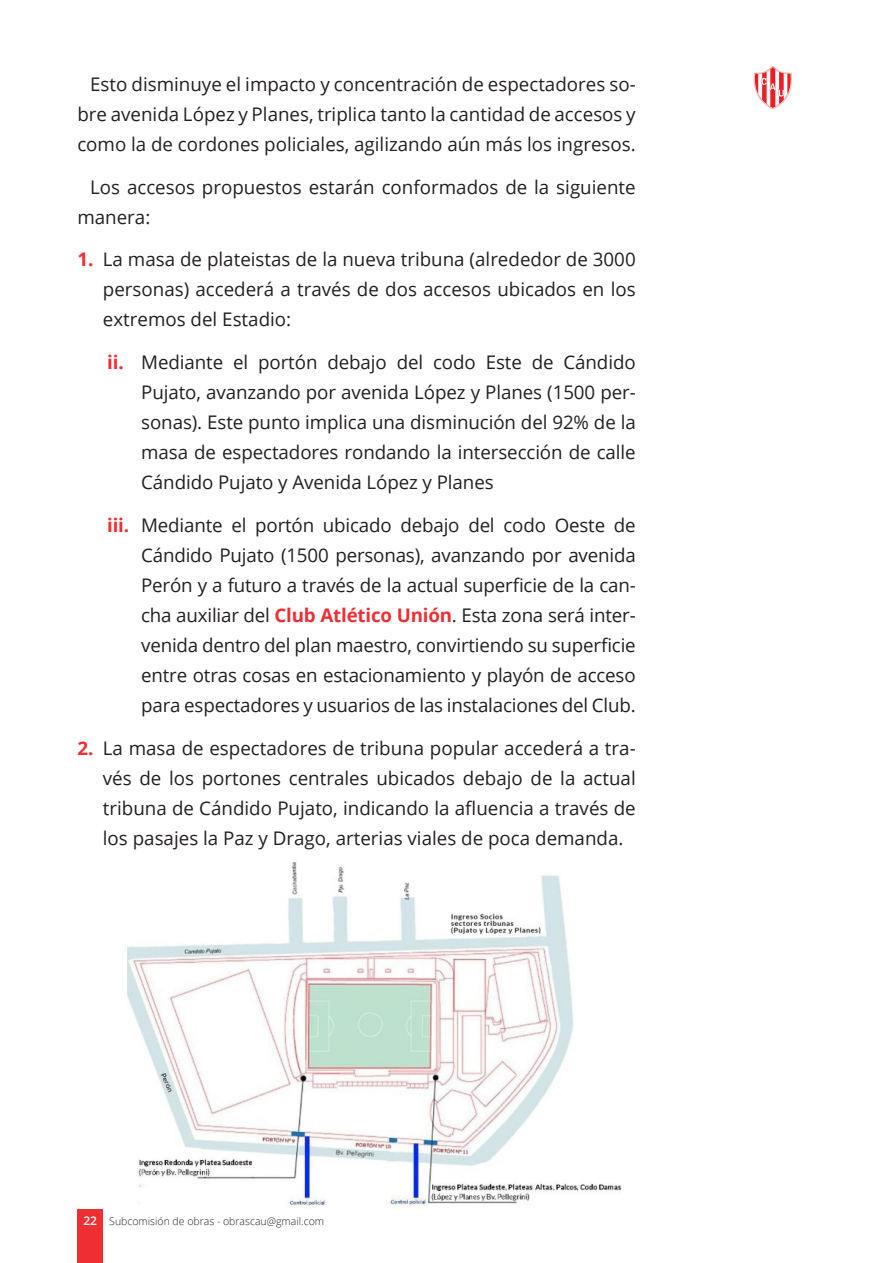
<style>
.page{position:relative;width:893px;height:1263px;background:#fff}
.page>*{position:absolute;margin:0;border:0;box-sizing:border-box;transform-origin:0 0}
.texto_principal{font:18.75px/30px "Open Sans";color:#231f20;text-align:justify}
.t1{font:600 12px "Open Sans";color:#fff}
.t2{font:300 10.5px "Open Sans";color:#231f20}
.s1{font-weight:700;color:#ee2e33}
</style>
<div class="page">
<div style="left:77px;top:1209px;width:26px;height:54px;background:#ee2e33"></div>
<img style="left:753px;top:67px;width:39px;height:41px">
<img style="left:128px;top:861px;width:494px;height:349px">
<p class="texto_principal" style="left:77px;top:69px;width:560px;text-indent:13px">Esto disminuye el impacto y concentración de espectadores so&shy;bre avenida López y Planes, triplica tanto la cantidad de accesos y como la de cordones policiales, agilizando aún más los ingresos.</p>
<p class="texto_principal" style="left:77px;top:171px;width:560px;text-indent:13px">Los accesos propuestos estarán conformados de la siguiente manera:</p>
<p class="texto_principal" style="left:103px;top:244px;width:534px;text-indent:-26px"><span class="s1">1.</span> La masa de plateistas de la nueva tribuna (alrededor de 3000 personas) accederá a través de dos accesos ubicados en los extremos del Estadio:</p>
<p class="texto_principal" style="left:141px;top:347px;width:496px;text-indent:-34px"><span class="s1">ii.</span> Mediante el portón debajo del codo Este de Cándido Pujato, avanzando por avenida López y Planes (1500 per&shy;sonas). Este punto implica una disminución del 92% de la masa de espectadores rondando la intersección de calle Cándido Pujato y Avenida López y Planes</p>
<p class="texto_principal" style="left:141px;top:510px;width:496px;text-indent:-34px"><span class="s1">iii.</span> Mediante el portón ubicado debajo del codo Oeste de Cándido Pujato (1500 personas), avanzando por avenida Perón y a futuro a través de la actual superficie de la can&shy;cha auxiliar del <span class="s1">Club Atlético Unión</span>. Esta zona será inter&shy;venida dentro del plan maestro, convirtiendo su superficie entre otras cosas en estacionamiento y playón de acceso para espectadores y usuarios de las instalaciones del Club.</p>
<p class="texto_principal" style="left:103px;top:732px;width:534px;text-indent:-26px"><span class="s1">2.</span> La masa de espectadores de tribuna popular accederá a tra&shy;vés de los portones centrales ubicados debajo de la actual tribuna de Cándido Pujato, indicando la afluencia a través de los pasajes la Paz y Drago, arterias viales de poca demanda.</p>
<p class="t1" style="left:83px;top:1213px;width:15px">22</p>
<p class="t2" style="left:109px;top:1214px;width:216px">Subcomisión de obras - obrascau@gmail.com</p>
</div>
